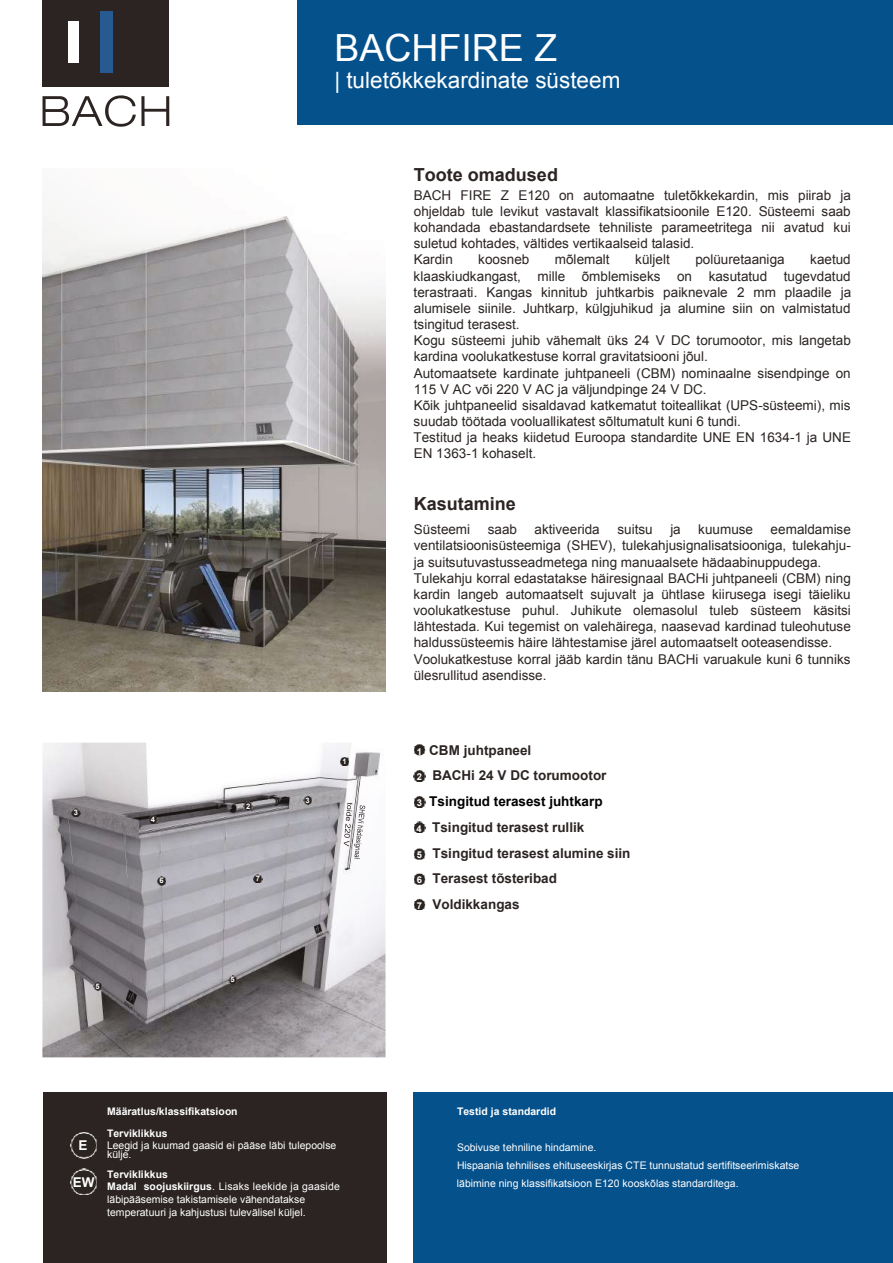
<style>
.page{position:relative;width:893px;height:1263px;background:#fff}
.page>*{position:absolute;margin:0;border:0;box-sizing:border-box;transform-origin:0 0}
.t1{font:37.5px "Arial";color:#fff}
.t2{font:22.5px "Arial";color:#fff}
.t3{font:700 18px "Arial";color:#2b2422}
.t4{font:13.5px/16.2px "Arial";letter-spacing:.005em;color:#2b2422}
.t5{font:700 13.5px/25.7px "Arial";color:#2b2422}
.t6{font:700 13.5px "Arial";color:#fff}
.t7{font:10.5px/12.6px "Arial";color:#fff}
.t8{font:700 10.5px "Arial";letter-spacing:-.005em;color:#fff}
.t9{font:700 7.5px "Arial";color:#fff}
.s1{font-weight:700}
.s2{font-size:9.45px;color:#fff}
.s3{color:#000}
</style>
<div class="page">
<img style="left:42px;top:210px;width:343px;height:481px">
<svg style="left:414px;top:744px;width:11px;height:11px"></svg>
<svg style="left:414px;top:770px;width:11px;height:11px"></svg>
<svg style="left:414px;top:796px;width:11px;height:11px"></svg>
<svg style="left:414px;top:822px;width:11px;height:11px"></svg>
<svg style="left:414px;top:848px;width:11px;height:11px"></svg>
<svg style="left:414px;top:873px;width:11px;height:12px"></svg>
<svg style="left:414px;top:899px;width:11px;height:11px"></svg>
<div style="left:43px;top:0;width:126px;height:86px;background:#2b2422"></div>
<div style="left:68px;top:22px;width:11px;height:41px;background:#fff"></div>
<div style="left:100px;top:12px;width:13px;height:61px;background:#275a90"></div>
<svg style="left:43px;top:95px;width:126px;height:32px"></svg>
<div style="left:298px;top:0;width:595px;height:124px;background:#05518c"></div>
<div style="left:414px;top:1093px;width:479px;height:170px;background:#05518c"></div>
<div style="left:43px;top:1093px;width:343px;height:170px;background:#2b2422"></div>
<img style="left:71px;top:1132px;width:26px;height:26px">
<img style="left:71px;top:1168px;width:26px;height:26px">
<img style="left:42px;top:743px;width:343px;height:314px">
<svg style="left:229px;top:975px;width:8px;height:9px"></svg>
<svg style="left:94px;top:982px;width:8px;height:8px"></svg>
<svg style="left:254px;top:874px;width:8px;height:9px"></svg>
<svg style="left:157px;top:877px;width:9px;height:8px"></svg>
<svg style="left:303px;top:796px;width:9px;height:8px"></svg>
<svg style="left:72px;top:808px;width:8px;height:9px"></svg>
<svg style="left:244px;top:802px;width:8px;height:8px"></svg>
<svg style="left:149px;top:815px;width:8px;height:9px"></svg>
<svg style="left:340px;top:757px;width:9px;height:9px"></svg>
<svg style="left:344px;top:803px;width:21px;height:56px"></svg>
<p class="t1" style="left:334px;top:23px;width:224px">BACHFIRE Z</p>
<p class="t2" style="left:334px;top:66px;width:288px">| tuletõkkekardinate süsteem</p>
<p class="t9" style="left:74px;top:807px;width:6px">3</p>
<p class="t9" style="left:96px;top:981px;width:6px">5</p>
<p class="t9" style="left:151px;top:814px;width:6px">4</p>
<p class="t9" style="left:246px;top:801px;width:6px">2</p>
<p class="t9" style="left:160px;top:876px;width:6px">6</p>
<p class="t9" style="left:256px;top:873px;width:6px">7</p>
<p class="t9" style="left:231px;top:975px;width:6px">5</p>
<p class="t9" style="left:305px;top:795px;width:6px">3</p>
<p class="t9" style="left:343px;top:756px;width:6px">1</p>
<p class="t8" style="left:107px;top:1104px;width:132px">Määratlus/klassifikatsioon</p>
<p class="t6" style="left:78px;top:1136px;width:11px">E</p>
<p class="t7" style="left:107px;top:1128px;width:231px;line-height:11.7px"><span class="s1">Terviklikkus<br></span>Leegid ja kuumad gaasid ei pääse läbi tulepoolse</p>
<p class="t7" style="left:107px;top:1148px;width:26px">külje.</p>
<p class="t6" style="left:73px;top:1173px;width:23px">EW</p>
<p class="t7" style="left:107px;top:1168px;width:234px"><span class="s1">Terviklikkus<br>Madal soojuskiirgus</span>. Lisaks leekide ja gaaside läbipääsemise takistamisele vähendatakse temperatuuri ja kahjustusi tulevälisel küljel.</p>
<p class="t3" style="left:414px;top:162px;width:146px">Toote omadused</p>
<p class="t4" style="left:414px;top:187px;width:439px">BACH FIRE Z E120 on automaatne tuletõkkekardin, mis piirab ja ohjeldab tule levikut vastavalt klassifikatsioonile E120. Süsteemi saab kohandada ebastandardsete tehniliste parameetritega nii avatud kui suletud kohtades, vältides vertikaalseid talasid.<br>Kardin</p>
<p class="t4" style="left:478px;top:252px;width:53px">koosneb</p>
<p class="t4" style="left:555px;top:252px;width:56px">mõlemalt</p>
<p class="t4" style="left:635px;top:252px;width:36px">küljelt</p>
<p class="t4" style="left:695px;top:252px;width:91px">polüuretaaniga</p>
<p class="t4" style="left:414px;top:252px;width:439px;text-indent:396px">kaetud klaaskiudkangast, mille õmblemiseks on kasutatud tugevdatud terastraati. Kangas kinnitub juhtkarbis paiknevale 2 mm plaadile ja alumisele siinile. Juhtkarp, külgjuhikud ja alumine siin on valmistatud tsingitud terasest.<br>Kogu süsteemi juhib vähemalt üks 24 V DC torumootor, mis langetab kardina voolukatkestuse korral gravitatsiooni jõul.<br>Automaatsete kardinate juhtpaneeli (CBM) nominaalne sisendpinge on 115 V AC või 220 V AC ja väljundpinge 24 V DC.<br>Kõik juhtpaneelid sisaldavad katkematut toiteallikat (UPS-süsteemi), mis suudab töötada vooluallikatest sõltumatult kuni 6 tundi.<br>Testitud ja heaks kiidetud Euroopa standardite UNE EN 1634-1 ja UNE EN 1363-1 kohaselt.</p>
<p class="t3" style="left:414px;top:492px;width:104px">Kasutamine</p>
<p class="t4" style="left:414px;top:522px;width:58px">Süsteemi</p>
<p class="t4" style="left:488px;top:522px;width:31px">saab</p>
<p class="t4" style="left:535px;top:522px;width:67px">aktiveerida</p>
<p class="t4" style="left:617px;top:522px;width:37px">suitsu</p>
<p class="t4" style="left:670px;top:522px;width:12px">ja</p>
<p class="t4" style="left:698px;top:522px;width:56px">kuumuse</p>
<p class="t4" style="left:414px;top:522px;width:439px;text-indent:357px">eemaldamise ventilatsioonisüsteemiga (SHEV), tulekahjusignalisatsiooniga, tulekahju&shy;ja suitsutuvastusseadmetega ning manuaalsete hädaabinuppudega.<br>Tulekahju korral edastatakse häiresignaal BACHi juhtpaneeli (CBM) ning kardin langeb automaatselt sujuvalt ja ühtlase kiirusega isegi täieliku voolukatkestuse puhul. Juhikute olemasolul tuleb süsteem käsitsi lähtestada. Kui tegemist on valehäirega, naasevad kardinad tuleohutuse haldussüsteemis häire lähtestamise järel automaatselt ooteasendisse.<br>Voolukatkestuse korral jääb kardin tänu BACHi varuakule kuni 6 tunniks ülesrullitud asendisse.</p>
<p class="t5" style="left:416px;top:737px;width:216px"><span class="s2">1</span> CBM juhtpaneel<br><span class="s2">2</span> BACHi 24 V DC torumootor<br><span class="s2">3</span> <span class="s3">Tsingitud terasest juhtkarp<br></span><span class="s2">4</span> Tsingitud terasest rullik<br><span class="s2">5</span> Tsingitud terasest alumine siin<br><span class="s2">6</span> Terasest tõsteribad<br><span class="s2">7</span> Voldikkangas</p>
<p class="t8" style="left:457px;top:1104px;width:101px">Testid ja standardid</p>
<p class="t7" style="left:457px;top:1138px;width:344px;line-height:18px">Sobivuse tehniline hindamine.<br>Hispaania tehnilises ehituseeskirjas CTE tunnustatud sertifitseerimiskatse läbimine ning klassifikatsioon E120 kooskõlas standarditega.</p>
</div>
